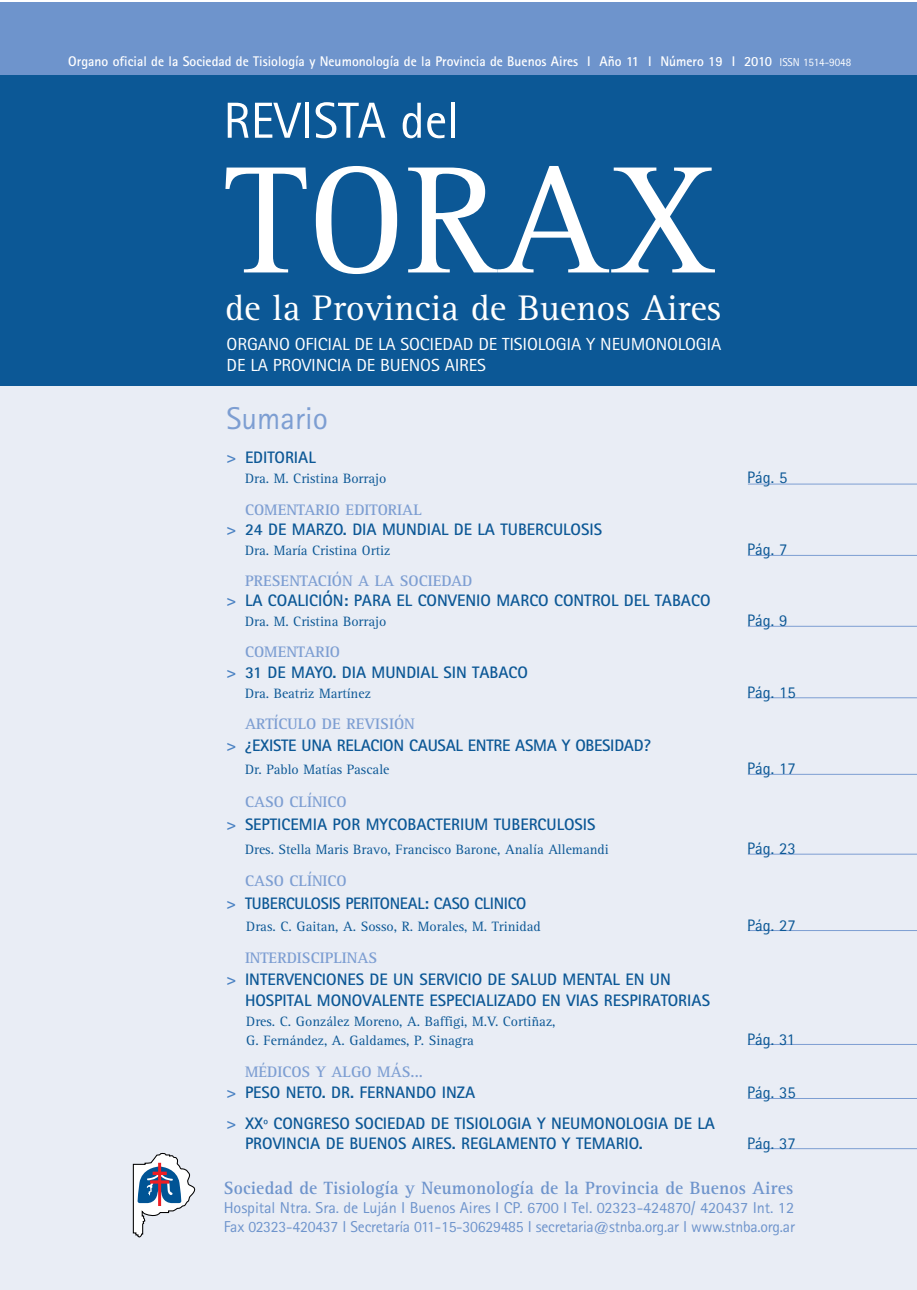
<style>
.page{position:relative;width:917px;height:1290px;background:#fff}
.page>*{position:absolute;margin:0;border:0;box-sizing:border-box;transform-origin:0 0}
.t1{font:157.5px "AT Rotis Serif";color:#fff}
.t2{font:50.75px "Rotis Sans Serif";color:#fff}
.t3{font:36.75px "AT Rotis Serif";color:#fff}
.t4{font:31.5px "Rotis Sans Serif";color:#7d9ed2}
.t5{font:700 18.38px "Rotis Serif";letter-spacing:.01em;color:#6e94cc;scale:.96 1}
.t6{font:17.5px/21px "Rotis Sans Serif";letter-spacing:-.01em;color:#fff;scale:1.05 1}
.t7{font:700 16.62px/21.7px "Rotis Sans Serif";color:#0c5896}
.t8{font:16.62px "Rotis Sans Serif";color:#0c5896}
.t9{font:15.75px/19.2px "Rotis Sans Serif";letter-spacing:-.015em;color:#6e94cc}
.t10{font:700 15.75px "Rotis Serif";color:#7d9ed2}
.t11{font:14px/18.6px "Rotis Serif";color:#0c5896}
.t12{font:700 14px "Rotis Sans Serif";color:#fff}
.s1{font-weight:400;font-size:11.38px}
.s2{color:#4b82c3}
</style>
<div class="page">
<div style="left:0;top:378px;width:917px;height:912px;background:#e9edf5"></div>
<hr style="left:748px;top:484px;width:169px;height:1px;background:#7d9ed2">
<hr style="left:748px;top:626px;width:169px;height:1px;background:#7d9ed2">
<hr style="left:748px;top:555px;width:169px;height:1px;background:#7d9ed2">
<hr style="left:748px;top:697px;width:169px;height:1px;background:#7d9ed2">
<hr style="left:748px;top:774px;width:169px;height:1px;background:#7d9ed2">
<hr style="left:748px;top:854px;width:169px;height:1px;background:#7d9ed2">
<hr style="left:748px;top:930px;width:169px;height:1px;background:#7d9ed2">
<hr style="left:748px;top:1044px;width:169px;height:1px;background:#7d9ed2">
<hr style="left:748px;top:1098px;width:169px;height:1px;background:#7d9ed2">
<hr style="left:748px;top:1148px;width:169px;height:1px;background:#7d9ed2">
<div style="left:0;top:25px;width:917px;height:361px;background:#0c5896"></div>
<div style="left:0;top:2px;width:917px;height:72px;background:#6e94cc"></div>
<svg style="left:132px;top:1152px;width:64px;height:86px"></svg>
<p class="t12" style="left:68px;top:57px;width:784px">Organo oficial de la Sociedad de Tisiología y Neumonología de la Provincia de Buenos Aires I Año 11 I Número 19 I 2010 <span class="s1">ISSN 1514-9048</span></p>
<h2 class="t2" style="left:223px;top:103px;width:238px">REVISTA del</h2>
<h1 class="t1" style="left:225px;top:168px;width:495px">TORAX</h1>
<h3 class="t3" style="left:225px;top:295px;width:497px">de la Provincia de Buenos Aires</h3>
<p class="t6" style="left:227px;top:335px;width:473px">ORGANO OFICIAL DE LA SOCIEDAD DE TISIOLOGIA Y NEUMONOLOGIA<br>DE LA PROVINCIA DE BUENOS AIRES</p>
<h3 class="t4" style="left:226px;top:407px;width:103px">Sumario</h3>
<p class="t7" style="left:226px;top:448px;width:91px"><span class="s2">&gt;</span> EDITORIAL</p>
<p class="t11" style="left:245px;top:471px;width:143px">Dra. M. Cristina Borrajo</p>
<p class="t8" style="left:747px;top:472px;width:42px">Pág. 5</p>
<p class="t10" style="left:245px;top:504px;width:178px">COMENTARIO EDITORIAL</p>
<p class="t7" style="left:226px;top:520px;width:377px"><span class="s2">&gt;</span> 24 DE MARZO. DIA MUNDIAL DE LA TUBERCULOSIS</p>
<p class="t11" style="left:245px;top:543px;width:147px">Dra. María Cristina Ortiz</p>
<p class="t8" style="left:747px;top:544px;width:42px">Pág. 7</p>
<p class="t10" style="left:245px;top:575px;width:229px">PRESENTACIÓN A LA SOCIEDAD</p>
<p class="t7" style="left:226px;top:591px;width:486px"><span class="s2">&gt;</span> LA COALICIÓN: PARA EL CONVENIO MARCO CONTROL DEL TABACO</p>
<p class="t11" style="left:245px;top:613px;width:143px">Dra. M. Cristina Borrajo</p>
<p class="t8" style="left:747px;top:614px;width:42px">Pág. 9</p>
<p class="t10" style="left:245px;top:647px;width:97px">COMENTARIO</p>
<p class="t7" style="left:226px;top:663px;width:303px"><span class="s2">&gt;</span> 31 DE MAYO. DIA MUNDIAL SIN TABACO</p>
<p class="t11" style="left:245px;top:685px;width:127px">Dra. Beatriz Martínez</p>
<p class="t8" style="left:747px;top:686px;width:50px">Pág. 15</p>
<p class="t10" style="left:245px;top:718px;width:171px">ARTÍCULO DE REVISIÓN</p>
<p class="t7" style="left:226px;top:736px;width:426px"><span class="s2">&gt;</span> ¿EXISTE UNA RELACION CAUSAL ENTRE ASMA Y OBESIDAD?</p>
<p class="t11" style="left:245px;top:762px;width:146px">Dr. Pablo Matías Pascale</p>
<p class="t8" style="left:747px;top:763px;width:50px">Pág. 17</p>
<p class="t10" style="left:245px;top:797px;width:103px">CASO CLÍNICO</p>
<p class="t7" style="left:226px;top:816px;width:371px"><span class="s2">&gt;</span> SEPTICEMIA POR MYCOBACTERIUM TUBERCULOSIS</p>
<p class="t11" style="left:245px;top:841px;width:365px">Dres. Stella Maris Bravo, Francisco Barone, Analía Allemandi</p>
<p class="t8" style="left:747px;top:842px;width:50px">Pág. 23</p>
<p class="t10" style="left:245px;top:876px;width:103px">CASO CLÍNICO</p>
<p class="t7" style="left:226px;top:894px;width:301px"><span class="s2">&gt;</span> TUBERCULOSIS PERITONEAL: CASO CLINICO</p>
<p class="t11" style="left:246px;top:918px;width:296px">Dras. C. Gaitan, A. Sosso, R. Morales, M. Trinidad</p>
<p class="t8" style="left:747px;top:919px;width:50px">Pág. 27</p>
<p class="t10" style="left:245px;top:953px;width:134px">INTERDISCIPLINAS</p>
<p class="t7" style="left:245px;top:970px;width:467px;text-indent:-19px"><span class="s2">&gt;</span> INTERVENCIONES DE UN SERVICIO DE SALUD MENTAL EN UN<br>HOSPITAL MONOVALENTE ESPECIALIZADO EN VIAS RESPIRATORIAS</p>
<p class="t11" style="left:246px;top:1013px;width:311px">Dres. C. González Moreno, A. Baffigi, M.V. Cortiñaz,<br>G. Fernández, A. Galdames, P. Sinagra</p>
<p class="t8" style="left:747px;top:1033px;width:49px">Pág. 31</p>
<p class="t10" style="left:245px;top:1066px;width:179px">MÉDICOS Y ALGO MÁS...</p>
<p class="t7" style="left:226px;top:1083px;width:250px"><span class="s2">&gt;</span> PESO NETO. DR. FERNANDO INZA</p>
<p class="t8" style="left:747px;top:1087px;width:50px">Pág. 35</p>
<p class="t7" style="left:245px;top:1115px;width:471px;line-height:19.9px;text-indent:-19px"><span class="s2">&gt;</span> XXº CONGRESO SOCIEDAD DE TISIOLOGIA Y NEUMONOLOGIA DE LA<br>PROVINCIA DE BUENOS AIRES. REGLAMENTO Y TEMARIO.</p>
<p class="t8" style="left:747px;top:1137px;width:50px">Pág. 37</p>
<p class="t5" style="left:224px;top:1181px;width:595px">Sociedad de Tisiología y Neumonología de la Provincia de Buenos Aires</p>
<p class="t9" style="left:224px;top:1199px;width:573px">Hospital Ntra. Sra. de Luján I Buenos Aires I CP. 6700 I Tel. 02323-424870/ 420437 Int. 12<br>Fax 02323-420437 I Secretaría 011-15-30629485 I secretaria@stnba.org.ar I www.stnba.org.ar</p>
</div>
